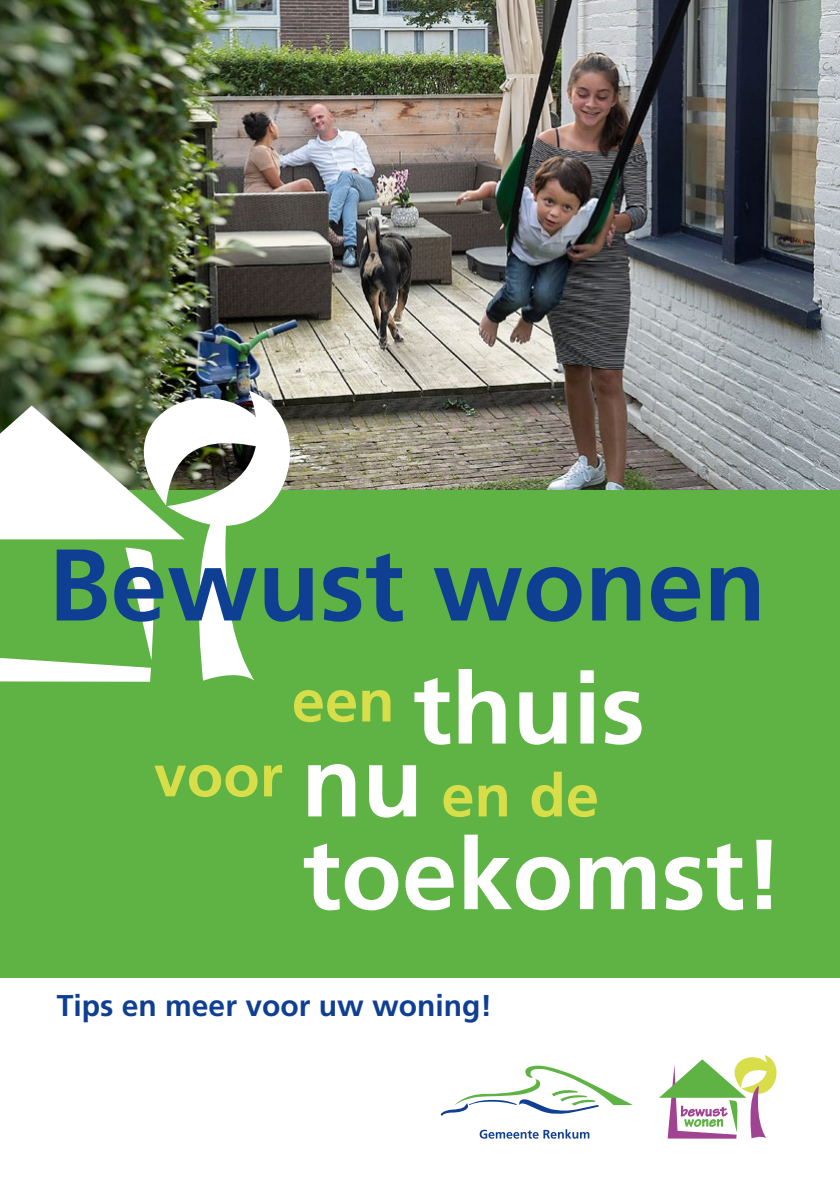
<style>
.page{position:relative;width:840px;height:1191px;background:#fff}
.page>*{position:absolute;margin:0;border:0;box-sizing:border-box;transform-origin:0 0}
.t1{font:700 101.6px "Frutiger LT Std";color:#0f3f93}
.t2{font:700 99.4px "Frutiger LT Std";color:#fff}
.t3{font:700 59.6px "Frutiger LT Std";color:#d8dd4a}
.t4{font:700 30px "Frutiger LT Std";color:#0f3f93}
.s1{font-size:99.4px;color:#fff}
</style>
<div class="page">
<img style="left:0;top:0;width:839px;height:490px">
<div style="left:0;top:652px;width:839px;height:325px;background:#5eb344"></div>
<div style="left:0;top:490px;width:839px;height:187px;background:#5eb344"></div>
<svg style="left:0;top:391px;width:290px;height:290px"></svg>
<svg style="left:440px;top:1065px;width:192px;height:51px"></svg>
<svg style="left:479px;top:1129px;width:110px;height:9px"></svg>
<svg style="left:659px;top:1055px;width:118px;height:83px"></svg>
<h1 class="t1" style="left:48px;top:525px;width:718px">Bewust wonen</h1>
<h2 class="t2" style="left:291px;top:650px;width:354px"><sup>een</sup> thuis</h2>
<h3 class="t3" style="left:153px;top:750px;width:446px">voor <span class="s1">nu</span> en de</h3>
<h2 class="t2" style="left:302px;top:816px;width:482px">toekomst!</h2>
<p class="t4" style="left:57px;top:988px;width:437px">Tips en meer voor uw woning!</p>
</div>
